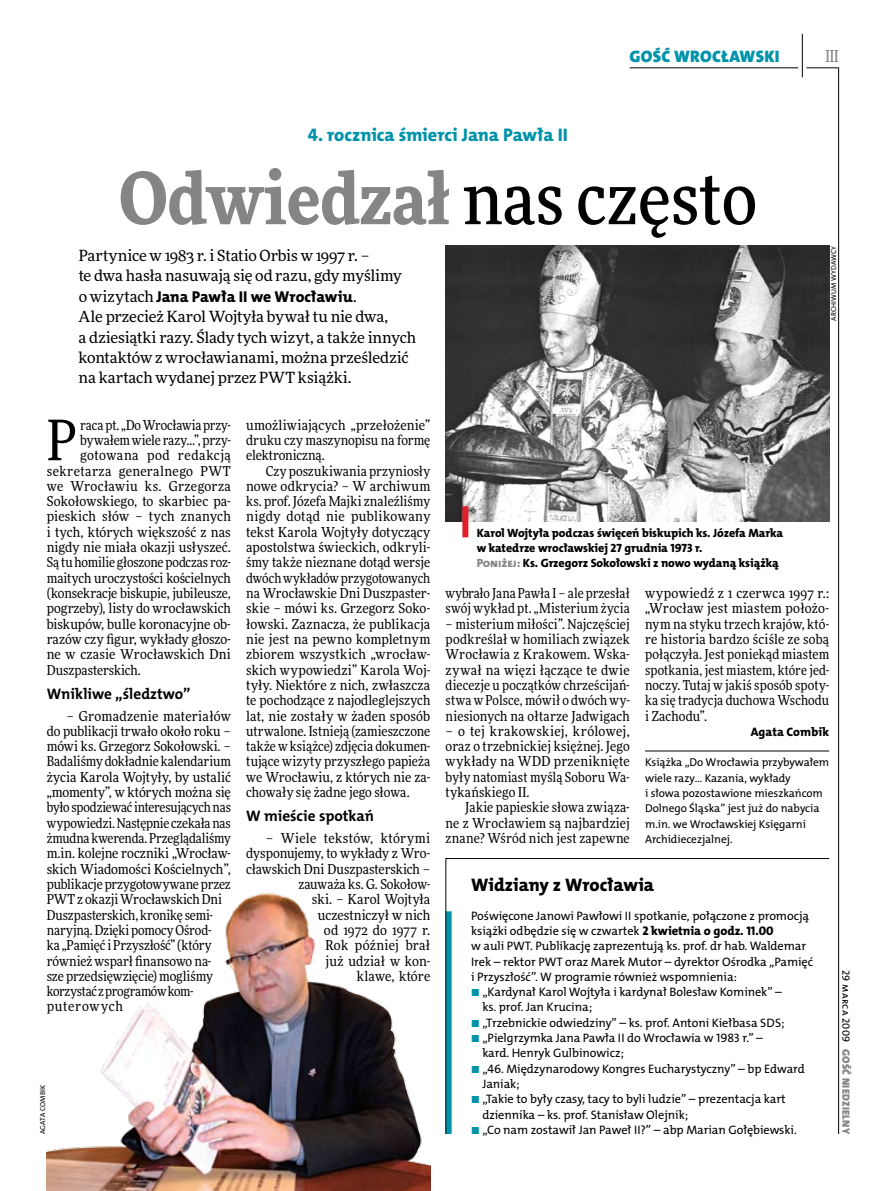
<style>
.page{position:relative;width:893px;height:1191px;background:#fff}
.page>*{position:absolute;margin:0;border:0;box-sizing:border-box;transform-origin:0 0}
.t1{font:900 72px "Freeday Narrow";color:#858486}
.t2{font:55.95px "Freeday Narrow News";color:#000}
.t3{font:18.3px "The Mix HP8 Ex Bld";color:#0093aa}
.t4{font:18.3px "The Mix HP8 Ex Bld";color:#000}
.t5{font:16.65px "The Mix HP9 Blk";letter-spacing:.02em;color:#0093aa}
.t6{font:500 16.5px "Freeday Narrow";color:#858486;scale:.9 1}
.t7{font:15.75px "The Mix HP8 Ex Bld";letter-spacing:-.005em;color:#000}
.t8{font:15.45px/20.4px "Freeday News";letter-spacing:-.005em;color:#000}
.t9{font:15.3px "The Mix HP7 Bld";color:#000}
.t10{font:13.65px/15.3px "Freeday Narrow News";color:#000;text-align:justify}
.t11{font:13.65px "Freeday Narrow News";letter-spacing:.025em;color:#000}
.t12{font:13.65px "Freeday Narrow News";letter-spacing:.02em;color:#000}
.t13{font:13.65px "Freeday Narrow News";letter-spacing:.04em;color:#000}
.t14{font:12.3px/15.3px "The Mix HP5 Plain";letter-spacing:-.005em;color:#000}
.t15{font:12.3px "The Mix HP8 Ex Bld";letter-spacing:.005em;color:#000}
.t16{font:12px/15.3px "The Mix HP8 Ex Bld";letter-spacing:-.005em;color:#000}
.t17{font:11.4px/15.3px "The Mix HP5 Plain";letter-spacing:-.005em;color:#000}
.t18{font:10.5px "The Mix HP9 Blk";letter-spacing:.025em;color:#858486}
.t19{font:10.5px "The Mix HP5 Plain";letter-spacing:.02em;color:#000}
.t20{font:7.2px "The Mix HP5 Plain";letter-spacing:.08em;color:#000}
.t21{font:7.2px "The Mix HP5 Plain";letter-spacing:.03em;color:#000}
.s1{font-weight:500;color:#000}
.s2{font-family:"Freeday News";font-size:15.45px}
.s3{color:#858486}
.s4{font-family:"The Mix HP8 Ex Bld";font-size:12.6px}
.s5{font-family:"Freeday Narrow News";color:#0093aa}
</style>
<div class="page">
<hr style="left:806px;top:68px;width:33px;height:1px;background:#000">
<hr style="left:630px;top:68px;width:168px;height:1px;background:#000">
<hr style="left:838px;top:68px;width:1px;height:1066px;background:#000">
<hr style="left:802px;top:34px;width:1px;height:43px;background:#000">
<hr style="left:645px;top:750px;width:184px;height:1px;background:#000">
<svg style="left:445px;top:858px;width:385px;height:276px"></svg>
<img style="left:47px;top:893px;width:383px;height:298px">
<img style="left:446px;top:246px;width:383px;height:275px">
<div style="left:462px;top:506px;width:6px;height:31px;background:#df1f2a"></div>
<p class="t5" style="left:629px;top:46px;width:152px">GOŚĆ WROCŁAWSKI</p>
<p class="t6" style="left:825px;top:46px;width:16px">III</p>
<h3 class="t3" style="left:308px;top:123px;width:261px">4. rocznica śmierci Jana Pawła II</h3>
<h1 class="t1" style="left:119px;top:151px;width:640px">Odwiedzał <span class="s1">nas często</span></h1>
<p class="t8" style="left:79px;top:245px;width:325px">Partynice w 1983 r. i Statio Orbis w 1997 r. –<br>te dwa hasła nasuwają się od razu, gdy myślimy</p>
<p class="t7" style="left:79px;top:286px;width:280px"><span class="s2">o wizytach</span> Jana Pawła II we Wrocławiu<span class="s2">.</span></p>
<p class="t8" style="left:79px;top:306px;width:339px">Ale przecież Karol Wojtyła bywał tu nie dwa,<br>a dziesiątki razy. Ślady tych wizyt, a także innych kontaktów z wrocławianami, można prześledzić na kartach wydanej przez PWT książki.</p>
<p class="t20" style="left:829px;top:321px;width:76px;rotate:-90deg">Arch iwum wydawcy</p>
<h2 class="t2" style="left:47px;top:406px;width:32px">P</h2>
<p class="t10" style="left:80px;top:417px;width:152px">raca pt. „DoWrocławia przy-</p>
<p class="t10" style="left:80px;top:432px;width:152px">bywałem wiele razy…”, przy-</p>
<p class="t13" style="left:80px;top:447px;width:152px">gotowana pod redakcją</p>
<p class="t11" style="left:47px;top:462px;width:186px">sekretarza generalnego PWT</p>
<p class="t12" style="left:47px;top:477px;width:186px">we Wrocławiu ks. Grzegorza</p>
<p class="t10" style="left:47px;top:493px;width:186px">Sokołowskiego, to skarbiec pa-</p>
<p class="t10" style="left:47px;top:509px;width:186px">pieskich słów – tych znanych</p>
<p class="t10" style="left:47px;top:524px;width:186px">i tych, których większość z nas</p>
<p class="t10" style="left:47px;top:539px;width:186px">nigdy nie miała okazji usłyszeć.</p>
<p class="t10" style="left:47px;top:555px;width:186px">Są tu homilie głoszone podczas roz-</p>
<p class="t10" style="left:47px;top:570px;width:186px">maitych uroczystości kościelnych</p>
<p class="t10" style="left:47px;top:585px;width:186px">(konsekracje biskupie, jubileusze,</p>
<p class="t10" style="left:47px;top:600px;width:186px">pogrzeby), listy do wrocławskich</p>
<p class="t10" style="left:47px;top:616px;width:186px">biskupów, bulle koronacyjne ob-</p>
<p class="t10" style="left:47px;top:631px;width:186px">razów czy figur, wykłady głoszo-</p>
<p class="t10" style="left:47px;top:646px;width:186px">ne w czasie Wrocławskich Dni</p>
<p class="t10" style="left:47px;top:662px;width:95px">Duszpasterskich.</p>
<p class="t9" style="left:47px;top:683px;width:145px">Wnikliwe „śledztwo”</p>
<p class="t10" style="left:47px;top:708px;width:186px;text-align:left;text-indent:20px">– Gromadzenie materiałów do publikacji trwało około roku – mówi ks. Grzegorz Sokołowski. –<br>Badaliśmy dokładnie kalendarium życia Karola Wojtyły, by ustalić „momenty”, w których można się było spodziewać interesujących nas wypowiedzi. Następnie czekała nas żmudna kwerenda. Przeglądaliśmy m.in. kolejne roczniki „Wrocław&shy;skich Wiadomości Kościelnych”, publikacje przygotowywane przez<br>PWT z okazji Wrocławskich Dni<br>Duszpasterskich, kronikę semi&shy;naryjną. Dzięki pomocy Ośrod-<br>ka „Pamięć i Przyszłość” (który również wsparł finansowo na&shy;sze przedsięwzięcie) mogliśmy korzystać zprogramów kom&shy;puterowych</p>
<p class="t21" style="left:38px;top:1134px;width:51px;rotate:-90deg">Agata Combik</p>
<p class="t10" style="left:246px;top:417px;width:186px">umożliwiających „przełożenie” druku czy maszynopisu na formę elektroniczną.</p>
<p class="t10" style="left:246px;top:463px;width:186px;text-indent:20px">Czy poszukiwania przyniosły nowe odkrycia? – W archiwum ks. prof. Józefa Majki znaleźliśmy nigdy dotąd nie publikowany tekst Karola Wojtyły dotyczący apostolstwa świeckich, odkryli&shy;śmy także nieznane dotąd wersje dwóch wykładów przygotowanych na Wrocławskie Dni Duszpaster&shy;skie – mówi ks. Grzegorz Soko&shy;łowski. Zaznacza, że publikacja nie jest na pewno kompletnym zbiorem wszystkich „wrocław&shy;skich wypowiedzi” Karola Woj&shy;tyły. Niektóre z nich, zwłaszcza te pochodzące z najodleglejszych lat, nie zostały w żaden sposób utrwalone. Istnieją (zamieszczone także w książce) zdjęcia dokumen&shy;tujące wizyty przyszłego papieża we Wrocławiu, z których nie za&shy;chowały się żadne jego słowa.</p>
<p class="t9" style="left:246px;top:806px;width:129px">W mieście spotkań</p>
<p class="t10" style="left:246px;top:830px;width:186px;text-align:right">– Wiele tekstów, którymi dysponujemy, to wykłady z Wro&shy;cławskich Dni Duszpasterskich – zauważa ks. G. Sokołow-<br>ski. – Karol Wojtyła uczestniczył w nich<br>od 1972 do 1977 r.<br>Rok później brał<br>już udział w kon-<br>klawe, które</p>
<p class="t16" style="left:477px;top:525px;width:308px">Karol Wojtyła podczas święceń biskupich ks. Józefa Marka w katedrze wrocławskiej 27 grudnia 1973 r.<br><span class="s3">Poniżej:</span> Ks. Grzegorz Sokołowski z nowo wydaną książką</p>
<p class="t10" style="left:446px;top:585px;width:186px">wybrało Jana Pawła I – ale przesłał swój wykład pt. „Misterium życia</p>
<p class="t10" style="left:446px;top:616px;width:186px">– misterium miłości”. Najczęściej podkreślał w homiliach związek Wrocławia z Krakowem. Wska&shy;zywał na więzi łączące te dwie diecezje u początków chrześcijań&shy;stwa w Polsce, mówił o dwóch wy&shy;niesionych na ołtarze Jadwigach</p>
<p class="t10" style="left:446px;top:723px;width:186px">– o tej krakowskiej, królowej, oraz o trzebnickiej księżnej. Jego wykłady na WDD przeniknięte były natomiast myślą Soboru Wa&shy;tykańskiego II.</p>
<p class="t10" style="left:446px;top:799px;width:186px;text-indent:20px">Jakie papieskie słowa związa&shy;ne z Wrocławiem są najbardziej znane? Wśród nich jest zapewne</p>
<p class="t10" style="left:645px;top:585px;width:186px">wypowiedź z 1 czerwca 1997 r.: „Wrocław jest miastem położo&shy;nym na styku trzech krajów, któ&shy;re historia bardzo ściśle ze sobą połączyła. Jest poniekąd miastem spotkania, jest miastem, które jed&shy;noczy. Tutaj w jakiś sposób spoty&shy;ka się tradycja duchowa Wschodu i Zachodu”.</p>
<p class="t15" style="left:751px;top:724px;width:80px">Agata Combik</p>
<p class="t17" style="left:645px;top:755px;width:185px">Książka „Do Wrocławia przybywałem wiele razy… Kazania, wykłady<br>i słowa pozostawione mieszkańcom<br>Dolnego Śląska” jest już do nabycia m.in. we Wrocławskiej Księgarni<br>Archidiecezjalnej.</p>
<h3 class="t4" style="left:471px;top:873px;width:185px">Widziany z Wrocławia</h3>
<p class="t14" style="left:471px;top:908px;width:343px">Poświęcone Janowi Pawłowi II spotkanie, połączone z promocją książki odbędzie się w czwartek <span class="s4">2 kwietnia o godz. 11.00<br></span>w auli PWT. Publikację zaprezentują ks. prof. dr hab. Waldemar<br>I rek – rektor PWT oraz Marek Mutor – dyrektor Ośrodka „Pamięć i Przyszłość”. W programie również wspomnienia:</p>
<p class="t14" style="left:482px;top:984px;width:301px;text-indent:-11px"><span class="s5">•</span> „Kardynał Karol Wojtyła i kardynał Bolesław Kominek” – ks. prof. J an Krucina;</p>
<p class="t14" style="left:471px;top:1015px;width:315px"><span class="s5">•</span> „Trzebnickie odwiedziny” – ks. prof. Antoni Kiełbasa sds;</p>
<p class="t14" style="left:482px;top:1030px;width:282px;text-indent:-11px"><span class="s5">•</span> „Pielgrzymka Jana Pawła II do Wrocławia w 1983 r.” – kard. Henryk Gulbinowicz;</p>
<p class="t14" style="left:482px;top:1061px;width:324px;text-indent:-11px"><span class="s5">•</span> „46. Międzynarodowy Kongres Eucharystyczny” – bp Edward<br>Janiak;</p>
<p class="t14" style="left:482px;top:1091px;width:305px;text-indent:-11px"><span class="s5">•</span> „Takie to były czasy, tacy to byli ludzie” – prezentacja kart dziennika – ks. prof. Stanisław Olejnik;</p>
<p class="t14" style="left:471px;top:1122px;width:327px"><span class="s5">•</span> „Co nam zostawił Jan Paweł II ?” – abp M arian Gołębiewski.</p>
<p class="t19" style="left:853px;top:970px;width:74px;rotate:90deg">29 marca 2009</p>
<p class="t18" style="left:853px;top:1049px;width:86px;rotate:90deg">GOŚĆ NIEDZIELNY</p>
</div>
